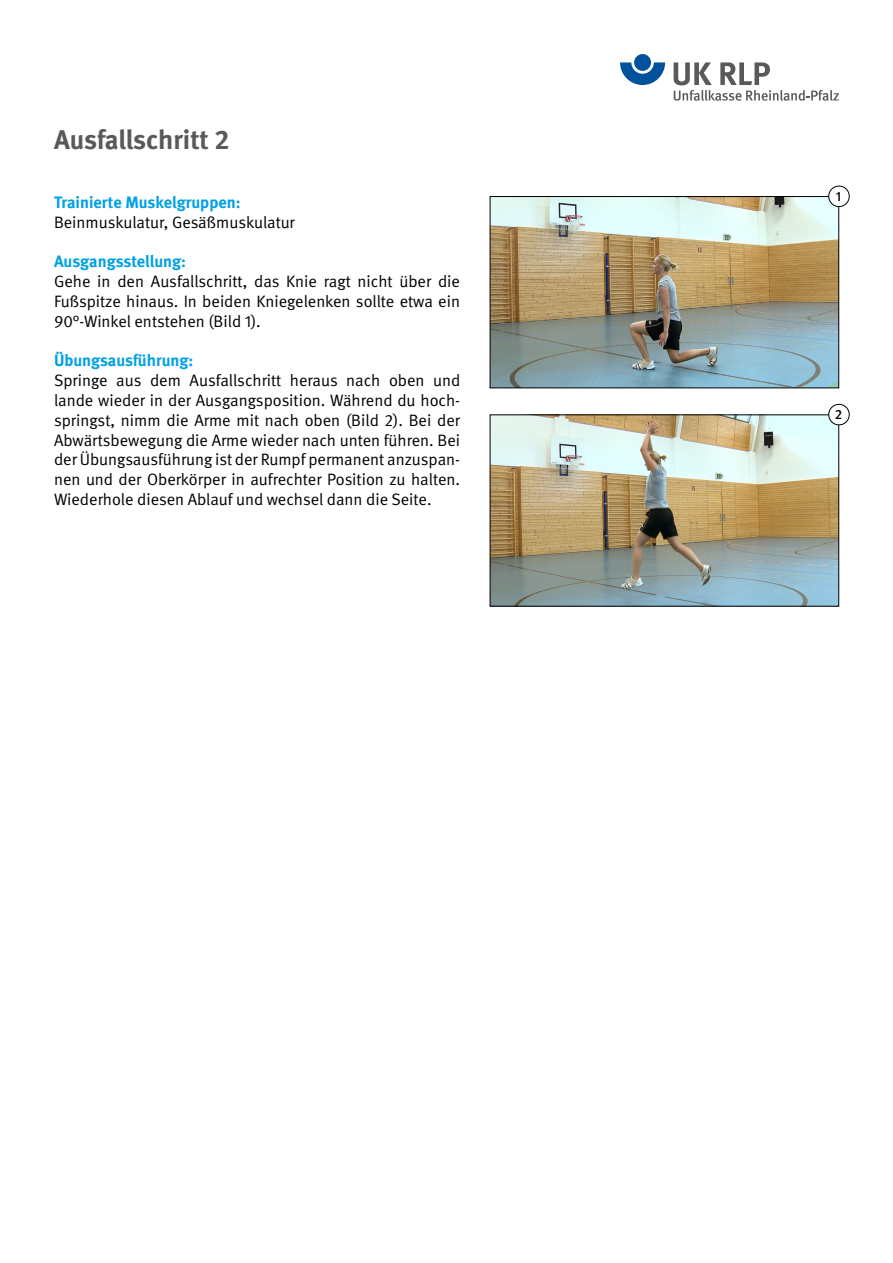
<style>
.page{position:relative;width:893px;height:1263px;background:#fff}
.page>*{position:absolute;margin:0;border:0;box-sizing:border-box;transform-origin:0 0}
.t1{font:700 27px "DGUV Meta";color:#58595b}
.t2{font:16.5px/19.8px "DGUV Meta";color:#000;text-align:justify}
.t3{font:700 16.5px "DGUV Meta";color:#00a1e4}
.t4{font:500 13.5px "DGUV Meta";color:#000}
</style>
<div class="page">
<svg style="left:620px;top:62px;width:45px;height:23px"></svg>
<div style="left:634px;top:54px;width:17px;height:17px;background:#00529c;border-radius:50%"></div>
<svg style="left:674px;top:62px;width:165px;height:39px"></svg>
<img style="left:492px;top:198px;width:345px;height:188px">
<div style="left:490px;top:196px;width:349px;height:192px;border:1px solid #000"></div>
<img style="left:492px;top:417px;width:345px;height:187px">
<div style="left:829px;top:186px;width:20px;height:21px;background:#fff;border-radius:50%"></div>
<div style="left:828px;top:186px;width:22px;height:21px;border:1px solid #000;border-radius:50%"></div>
<div style="left:829px;top:404px;width:20px;height:21px;background:#fff;border-radius:50%"></div>
<div style="left:828px;top:404px;width:22px;height:21px;border:1px solid #000;border-radius:50%"></div>
<h1 class="t1" style="left:54px;top:123px;width:177px">Ausfallschritt 2</h1>
<p class="t3" style="left:54px;top:192px;width:188px">Trainierte Muskelgruppen:</p>
<p class="t2" style="left:54px;top:213px;width:242px">Beinmuskulatur, Gesäßmuskulatur</p>
<p class="t3" style="left:54px;top:252px;width:133px">Ausgangsstellung:</p>
<p class="t2" style="left:54px;top:272px;width:407px">Gehe in den Ausfallschritt, das Knie ragt nicht über die Fußspitze hinaus. In beiden Kniegelenken sollte etwa ein 90°-Winkel entstehen (Bild 1).</p>
<p class="t3" style="left:54px;top:351px;width:141px">Übungsausführung:</p>
<p class="t2" style="left:54px;top:371px;width:408px">Springe aus dem Ausfallschritt heraus nach oben und lande wieder in der Ausgangsposition. Während du hoch&shy;springst, nimm die Arme mit nach oben (Bild 2). Bei der Abwärtsbewegung die Arme wieder nach unten führen. Bei der Übungsausführung ist der Rumpf permanent anzuspan&shy;nen und der Oberkörper in aufrechter Position zu halten.<br>Wiederhole diesen Ablauf und wechsel dann die Seite.</p>
<p class="t4" style="left:836px;top:188px;width:7px">1</p>
<p class="t4" style="left:835px;top:406px;width:9px">2</p>
</div>
